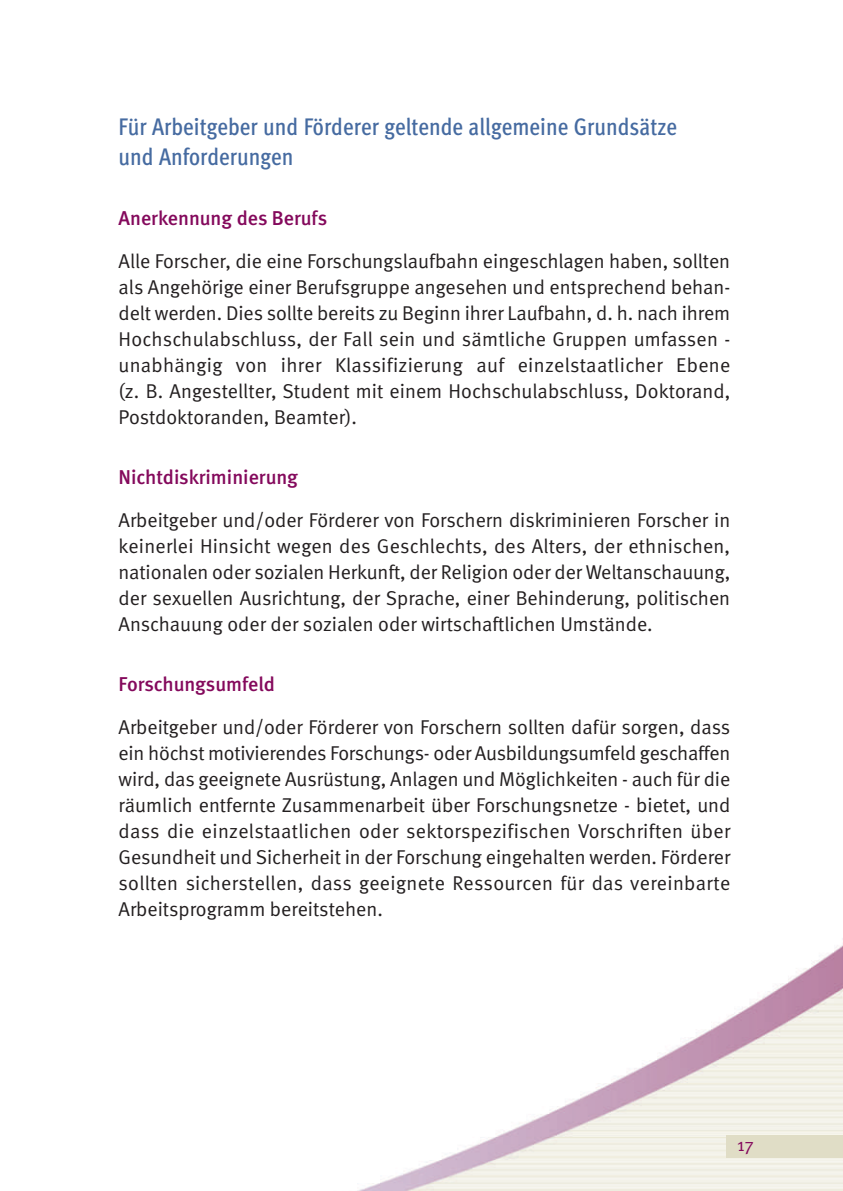
<style>
.page{position:relative;width:843px;height:1191px;background:#fff}
.page>*{position:absolute;margin:0;border:0;box-sizing:border-box;transform-origin:0 0}
.t1{font:500 24px/30px "Meta Cond";color:#466ba1}
.t2{font:20px/26px "Meta Normal";color:#231f20;text-align:justify}
.t3{font:500 20px "Meta";color:#84095c}
.t4{font:18px "Meta Normal";color:#84095c}
</style>
<div class="page">
<svg style="left:357px;top:945px;width:485px;height:246px"></svg>
<p class="t1" style="left:118px;top:114px;width:560px">Für Arbeitgeber und Förderer geltende allgemeine Grundsätze und Anforderungen</p>
<p class="t3" style="left:118px;top:210px;width:210px">Anerkennung des Berufs</p>
<p class="t2" style="left:118px;top:250px;width:613px">Alle Forscher, die eine Forschungslaufbahn eingeschlagen haben, sollten als Angehörige einer Berufsgruppe angesehen und entsprechend behan&shy;delt werden. Dies sollte bereits zu Beginn ihrer Laufbahn, d. h. nach ihrem Hochschulabschluss, der Fall sein und sämtliche Gruppen umfassen - unabhängig von ihrer Klassifizierung auf einzelstaatlicher Ebene (z. B. Angestellter, Student mit einem Hochschulabschluss, Doktorand, Postdoktoranden, Beamter).</p>
<p class="t3" style="left:118px;top:469px;width:181px">Nichtdiskriminierung</p>
<p class="t2" style="left:118px;top:509px;width:613px">Arbeitgeber und/oder Förderer von Forschern diskriminieren Forscher in keinerlei Hinsicht wegen des Geschlechts, des Alters, der ethnischen, nationalen oder sozialen Herkunft, der Religion oder der Weltanschauung, der sexuellen Ausrichtung, der Sprache, einer Behinderung, politischen Anschauung oder der sozialen oder wirtschaftlichen Umstände.</p>
<p class="t3" style="left:118px;top:676px;width:158px">Forschungsumfeld</p>
<p class="t2" style="left:118px;top:716px;width:613px">Arbeitgeber und/oder Förderer von Forschern sollten dafür sorgen, dass ein höchst motivierendes Forschungs- oder Ausbildungsumfeld geschaffen wird, das geeignete Ausrüstung, Anlagen und Möglichkeiten - auch für die räumlich entfernte Zusammenarbeit über Forschungsnetze - bietet, und dass die einzelstaatlichen oder sektorspezifischen Vorschriften über Gesundheit und Sicherheit in der Forschung eingehalten werden. Förderer sollten sicherstellen, dass geeignete Ressourcen für das vereinbarte Arbeitsprogramm bereitstehen.</p>
<p class="t4" style="left:736px;top:1138px;width:18px">17</p>
</div>
